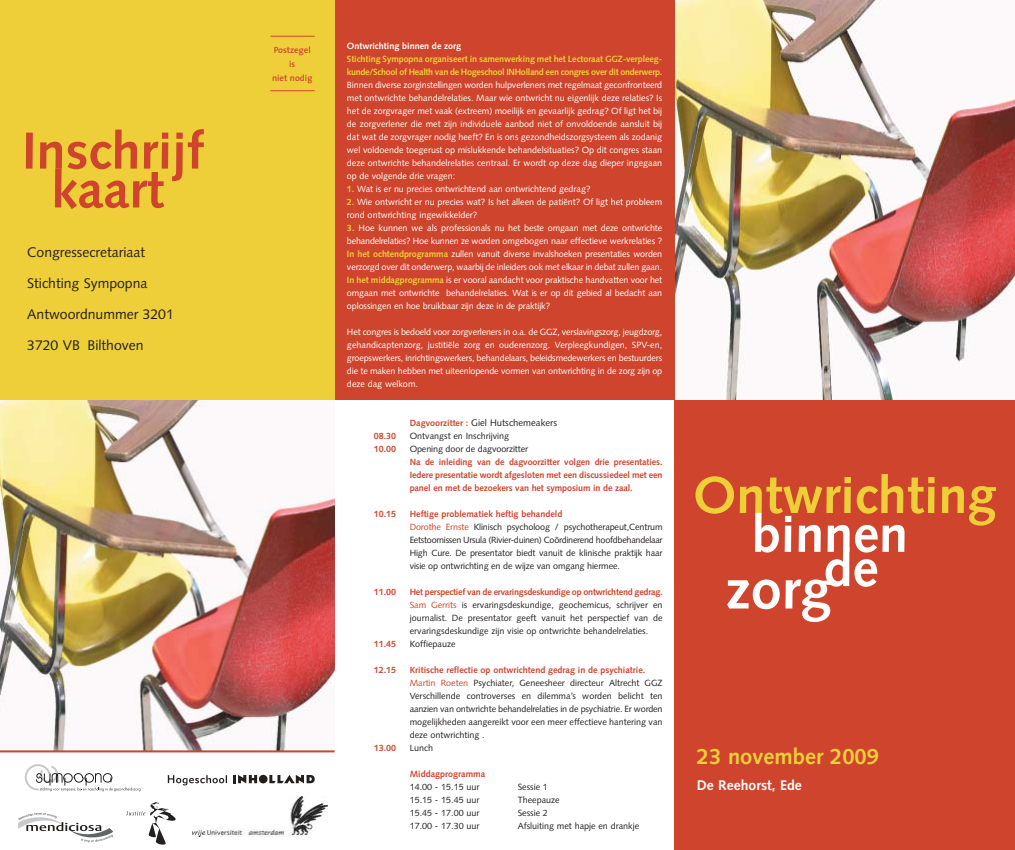
<style>
.page{position:relative;width:1015px;height:850px;background:#fff}
.page>*{position:absolute;margin:0;border:0;box-sizing:border-box;transform-origin:0 0}
.t1{font:700 56px "Syntax";color:#fff}
.t2{font:700 52px/38.9px "Syntax";color:#cf442c;text-align:center}
.t3{font:700 52px "Syntax";color:#eecf39}
.t4{font:700 52px "Syntax";color:#fff}
.t5{font:700 22px "Syntax";color:#eecf39}
.t6{font:14px "Syntax";color:#231f1f}
.t7{font:700 14px "Syntax";color:#fff}
.t8{font:9.5px "Syntax";color:#231f1f}
.t9{font:9px/13px "Syntax";letter-spacing:-.005em;color:#fff;text-align:justify}
.t10{font:9px/13px "Syntax";color:#231f1f}
.t11{font:700 9px/13px "Syntax";letter-spacing:-.01em;color:#cf442c;text-align:justify}
.t12{font:700 9px/13px "Syntax";letter-spacing:-.01em;color:#eecf39}
.t13{font:700 9px "Syntax";color:#fff}
.t14{font:600 9px/14px "The Sans";color:#cf442c;text-align:center}
.s1{font-weight:700;color:#eecf39}
.s2{font-weight:700;font-size:9px;color:#cf442c}
.s3{font-weight:700;color:#cf442c}
.s4{color:#cf442c}
</style>
<div class="page">
<img style="left:675px;top:0;width:340px;height:400px">
<div style="left:675px;top:400px;width:340px;height:450px;background:#cf442c"></div>
<div style="left:334px;top:0;width:341px;height:400px;background:#cf442c"></div>
<div style="left:0;top:0;width:334px;height:751px;background:#eecf39"></div>
<hr style="left:270px;top:36px;width:45px;height:1px;background:#cf442c">
<hr style="left:270px;top:90px;width:45px;height:1px;background:#cf442c">
<img style="left:0;top:400px;width:334px;height:350px">
<svg style="left:24px;top:764px;width:116px;height:27px"></svg>
<svg style="left:269px;top:775px;width:46px;height:8px"></svg>
<svg style="left:233px;top:775px;width:24px;height:8px"></svg>
<div style="left:259px;top:775px;width:9px;height:8px;background:#231f1f;border-radius:50%"></div>
<svg style="left:168px;top:775px;width:59px;height:10px"></svg>
<hr style="left:0;top:750px;width:335px;height:2px;background:#cf442c">
<svg style="left:126px;top:802px;width:50px;height:43px"></svg>
<img style="left:192px;top:797px;width:135px;height:40px">
<svg style="left:18px;top:812px;width:95px;height:31px"></svg>
<h2 class="t2" style="left:22px;top:136px;width:183px">Inschrijf kaart</h2>
<h3 class="t6" style="left:27px;top:246px;width:119px">Congressecretariaat</h3>
<h3 class="t6" style="left:27px;top:277px;width:122px">Stichting Sympopna</h3>
<h3 class="t6" style="left:27px;top:308px;width:148px">Antwoordnummer 3201</h3>
<h3 class="t6" style="left:27px;top:339px;width:118px">3720 VB Bilthoven</h3>
<p class="t14" style="left:272px;top:44px;width:42px">Postzegel is<br>niet nodig</p>
<p class="t13" style="left:347px;top:42px;width:116px">Ontwrichting binnen de zorg</p>
<p class="t12" style="left:347px;top:53px;width:317px">Stichting Sympopna organiseert in samenwerking met het Lectoraat GGZ-verpleeg&shy;kunde/School of Health van de Hogeschool INHolland een congres over dit onderwerp.</p>
<p class="t9" style="left:347px;top:79px;width:317px">Binnen diverse zorginstellingen worden hulpverleners met regelmaat geconfronteerd met ontwrichte behandelrelaties. Maar wie ontwricht nu eigenlijk deze relaties? Is het de zorgvrager met vaak (extreem) moeilijk en gevaarlijk gedrag? Of ligt het bij de zorgverlener die met zijn individuele aanbod niet of onvoldoende aansluit bij dat wat de zorgvrager nodig heeft? En is ons gezondheidszorgsysteem als zodanig wel voldoende toegerust op mislukkende behandelsituaties? Op dit congres staan deze ontwrichte behandelrelaties centraal. Er wordt op deze dag dieper ingegaan op de volgende drie vragen:</p>
<p class="t9" style="left:347px;top:183px;width:245px"><span class="s1">1.</span> Wat is er nu precies ontwrichtend aan ontwrichtend gedrag?</p>
<p class="t9" style="left:347px;top:196px;width:317px"><span class="s1">2.</span> Wie ontwricht er nu precies wat? Is het alleen de patiënt? Of ligt het probleem rond ontwrichting ingewikkelder?</p>
<p class="t9" style="left:347px;top:222px;width:317px"><span class="s1">3.</span> Hoe kunnen we als professionals nu het beste omgaan met deze ontwrichte behandelrelaties? Hoe kunnen ze worden omgebogen naar effectieve werkrelaties ?<br><span class="s1">In het ochtendprogramma</span> zullen vanuit diverse invalshoeken presentaties worden verzorgd over dit onderwerp, waarbij de inleiders ook met elkaar in debat zullen gaan.<br><span class="s1">In het middagprogramma</span> is er vooral aandacht voor praktische handvatten voor het omgaan met ontwrichte behandelrelaties. Wat is er op dit gebied al bedacht aan oplossingen en hoe bruikbaar zijn deze in de praktijk?</p>
<p class="t9" style="left:347px;top:326px;width:317px">Het congres is bedoeld voor zorgverleners in o.a. de GGZ, verslavingszorg, jeugdzorg, gehandicaptenzorg, justitiële zorg en ouderenzorg. Verpleegkundigen, SPV-en, groepswerkers, inrichtingswerkers, behandelaars, beleidsmedewerkers en bestuurders die te maken hebben met uiteenlopende vormen van ontwrichting in de zorg zijn op deze dag welkom.</p>
<p class="t11" style="left:374px;top:430px;width:24px">08.30<br>10.00</p>
<p class="t11" style="left:374px;top:508px;width:24px">10.15</p>
<p class="t11" style="left:374px;top:586px;width:24px">11.00</p>
<p class="t11" style="left:374px;top:638px;width:24px">11.45</p>
<p class="t11" style="left:374px;top:664px;width:24px">12.15</p>
<p class="t11" style="left:374px;top:742px;width:24px">13.00</p>
<p class="t8" style="left:410px;top:419px;width:149px"><span class="s2">Dagvoorzitter :</span> Giel Hutschemeakers</p>
<p class="t10" style="left:410px;top:430px;width:120px">Ontvangst en Inschrijving<br>Opening door de dagvoorzitter</p>
<p class="t11" style="left:410px;top:456px;width:254px">Na de inleiding van de dagvoorzitter volgen drie presentaties.<br>Iedere presentatie wordt afgesloten met een discussiedeel met een panel en met de bezoekers van het symposium in de zaal.</p>
<p class="t10" style="left:410px;top:508px;width:254px"><span class="s3">Heftige problematiek heftig behandeld<br></span><span class="s4">Dorothe Ernste</span> Klinisch psycholoog / psychotherapeut,Centrum Eetstoornissen Ursula (Rivier-duinen) Coördinerend hoofdbehandelaar High Cure. De presentator biedt vanuit de klinische praktijk haar visie op ontwrichting en de wijze van omgang hiermee.</p>
<p class="t10" style="left:410px;top:586px;width:254px"><span class="s3">Het perspectief van de ervaringsdeskundige op ontwrichtend gedrag.<br></span><span class="s4">Sam Gerrits</span> is ervaringsdeskundige, geochemicus, schrijver en journalist. De presentator geeft vanuit het perspectief van de ervaringsdeskundige zijn visie op ontwrichte behandelrelaties.<br>Koffiepauze</p>
<p class="t10" style="left:410px;top:664px;width:254px"><span class="s3">Kritische reflectie op ontwrichtend gedrag in de psychiatrie.<br></span><span class="s4">Martin Roeten</span> Psychiater, Geneesheer directeur Altrecht GGZ Verschillende controverses en dilemma’s worden belicht ten aanzien van ontwrichte behandelrelaties in de psychiatrie. Er worden mogelijkheden aangereikt voor een meer effectieve hantering van deze ontwrichting .<br>Lunch</p>
<p class="t11" style="left:410px;top:768px;width:77px">Middagprogramma</p>
<p class="t10" style="left:410px;top:781px;width:71px">14.00 - 15.15 uur</p>
<p class="t10" style="left:518px;top:781px;width:32px">Sessie 1</p>
<p class="t10" style="left:410px;top:794px;width:71px">15.15 - 15.45 uur</p>
<p class="t10" style="left:518px;top:794px;width:44px">Theepauze</p>
<p class="t10" style="left:410px;top:807px;width:71px">15.45 - 17.00 uur</p>
<p class="t10" style="left:518px;top:807px;width:32px">Sessie 2</p>
<p class="t10" style="left:410px;top:820px;width:71px">17.00 - 17.30 uur</p>
<p class="t10" style="left:518px;top:820px;width:123px">Afsluiting met hapje en drankje</p>
<h2 class="t3" style="left:693px;top:474px;width:305px">Ontwrichting</h2>
<h2 class="t4" style="left:752px;top:513px;width:158px">binnen</h2>
<h2 class="t4" style="left:824px;top:547px;width:56px">de</h2>
<h1 class="t1" style="left:726px;top:567px;width:107px">zorg</h1>
<h3 class="t5" style="left:697px;top:748px;width:184px">23 november 2009</h3>
<h3 class="t7" style="left:697px;top:780px;width:106px">De Reehorst, Ede</h3>
</div>
